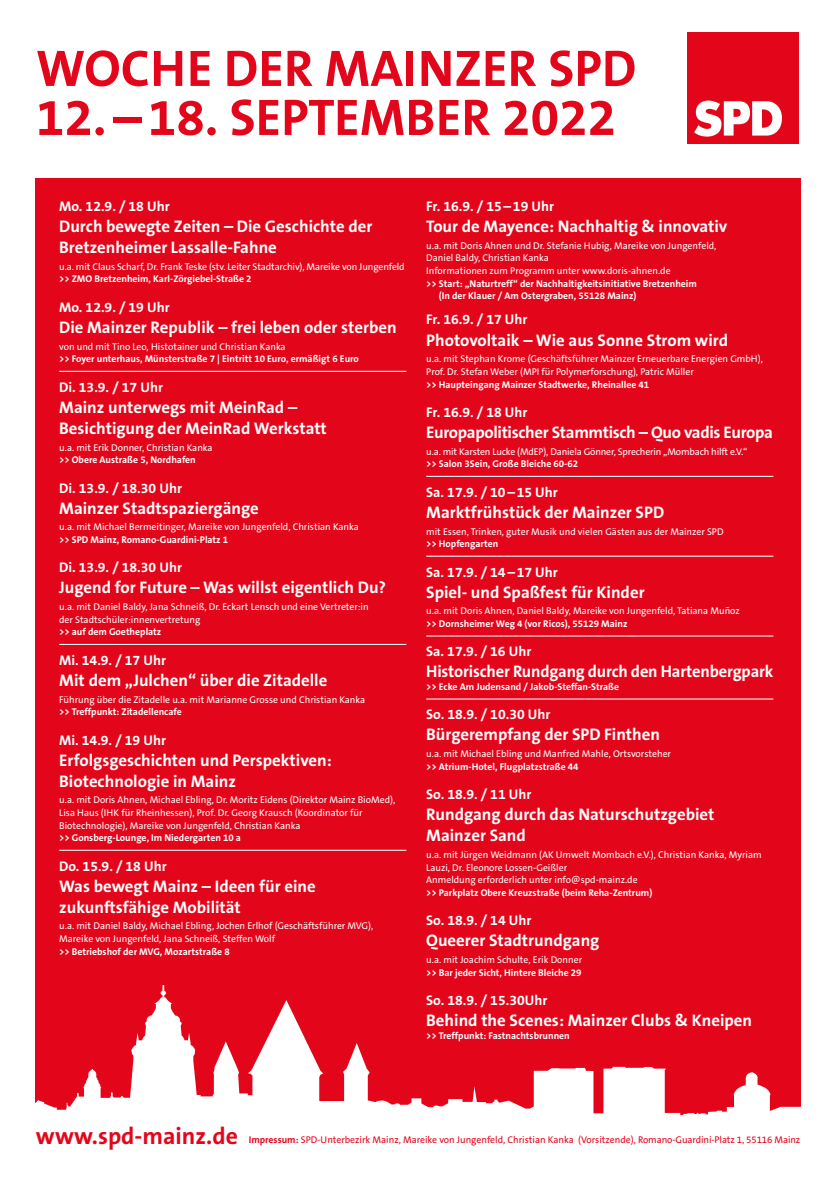
<style>
.page{position:relative;width:836px;height:1181px;background:#fff}
.page>*{position:absolute;margin:0;border:0;box-sizing:border-box;transform-origin:0 0}
.t1{font:700 51.8px/49px "The Sans B7";color:#e3061b}
.t2{font:700 23.77px "The Sans B7";color:#e3061b}
.t3{font:700 16.8px/21px "The Sans B7";color:#fff}
.t4{font:700 16.8px "The Sans B7";letter-spacing:-.02em;color:#fff}
.t5{font:700 14px "The Sans B7";color:#fff}
.t6{font:9.8px/12.6px "The Sans B5 Plain";color:#fff}
.t7{font:700 9.8px/12.6px "The Sans B7";color:#fff}
.t8{font:9.8px "The Sans B5 Plain";color:#e3061b}
.s1{font-family:"The Sans B7";font-weight:700}
</style>
<div class="page">
<div style="left:35px;top:179px;width:765px;height:986px;background:#e3061b"></div>
<svg style="left:35px;top:985px;width:766px;height:180px"></svg>
<div style="left:687px;top:33px;width:111px;height:111px;background:#e3061b"></div>
<svg style="left:694px;top:101px;width:87px;height:36px"></svg>
<hr style="left:59px;top:371px;width:347px;height:1px;background:#fff">
<hr style="left:59px;top:644px;width:347px;height:1px;background:#fff">
<hr style="left:59px;top:850px;width:347px;height:1px;background:#fff">
<hr style="left:426px;top:476px;width:347px;height:1px;background:#fff">
<hr style="left:426px;top:556px;width:347px;height:1px;background:#fff">
<hr style="left:426px;top:635px;width:347px;height:1px;background:#fff">
<hr style="left:426px;top:698px;width:347px;height:1px;background:#fff">
<h1 class="t1" style="left:36px;top:47px;width:602px">WOCHE DER MAINZER SPD<br>12.–18. SEPTEMBER 2022</h1>
<h3 class="t5" style="left:59px;top:199px;width:112px">Mo. 12.9. / 18 Uhr</h3>
<h3 class="t3" style="left:59px;top:217px;width:314px">Durch bewegte Zeiten – Die Geschichte der<br>Bretzenheimer Lassalle-Fahne</h3>
<p class="t6" style="left:59px;top:261px;width:347px">u.a. mit Claus Scharf, Dr. Frank Teske (stv. Leiter Stadtarchiv), Mareike von Jungenfeld</p>
<p class="t7" style="left:59px;top:273px;width:194px">&gt;&gt; ZMO Bretzenheim, Karl-Zörgiebel-Straße 2</p>
<h3 class="t5" style="left:59px;top:300px;width:112px">Mo. 12.9. / 19 Uhr</h3>
<h3 class="t3" style="left:59px;top:318px;width:339px">Die Mainzer Republik – frei leben oder sterben</h3>
<p class="t6" style="left:59px;top:341px;width:228px">von und mit Tino Leo, Histotainer und Christian Kanka</p>
<p class="t7" style="left:59px;top:353px;width:301px">&gt;&gt; Foyer unterhaus, Münsterstraße 7 | Eintritt 10 Euro, ermäßigt 6 Euro</p>
<h3 class="t5" style="left:59px;top:379px;width:105px">Di. 13.9. / 17 Uhr</h3>
<h3 class="t3" style="left:59px;top:397px;width:269px">Mainz unterwegs mit MeinRad –<br>Besichtigung der MeinRad Werkstatt</h3>
<p class="t6" style="left:59px;top:441px;width:155px">u.a. mit Erik Donner, Christian Kanka</p>
<p class="t7" style="left:59px;top:454px;width:138px">&gt;&gt; Obere Austraße 5, Nordhafen</p>
<h3 class="t5" style="left:59px;top:480px;width:124px">Di. 13.9. / 18.30 Uhr</h3>
<h3 class="t3" style="left:59px;top:498px;width:201px">Mainzer Stadtspaziergänge</h3>
<p class="t6" style="left:59px;top:521px;width:301px">u.a. mit Michael Bermeitinger, Mareike von Jungenfeld, Christian Kanka</p>
<p class="t7" style="left:59px;top:534px;width:170px">&gt;&gt; SPD Mainz, Romano-Guardini-Platz 1</p>
<h3 class="t5" style="left:59px;top:560px;width:124px">Di. 13.9. / 18.30 Uhr</h3>
<h3 class="t3" style="left:59px;top:578px;width:328px">Jugend for Future – Was willst eigentlich Du?</h3>
<p class="t6" style="left:59px;top:601px;width:311px">u.a. mit Daniel Baldy, Jana Schneiß, Dr. Eckart Lensch und eine Vertreter:in der Stadtschüler:innenvertretung</p>
<p class="t7" style="left:59px;top:626px;width:104px">&gt;&gt; auf dem Goetheplatz</p>
<h3 class="t5" style="left:59px;top:652px;width:108px">Mi. 14.9. / 17 Uhr</h3>
<h3 class="t3" style="left:59px;top:670px;width:270px">Mit dem „Julchen“ über die Zitadelle</h3>
<p class="t6" style="left:59px;top:693px;width:307px">Führung über die Zitadelle u.a. mit Marianne Grosse und Christian Kanka</p>
<p class="t7" style="left:59px;top:706px;width:124px">&gt;&gt; Treffpunkt: Zitadellencafe</p>
<h3 class="t5" style="left:59px;top:732px;width:108px">Mi. 14.9. / 19 Uhr</h3>
<h3 class="t3" style="left:59px;top:750px;width:274px">Erfolgsgeschichten und Perspektiven:<br>Biotechnologie in Mainz</h3>
<p class="t6" style="left:59px;top:794px;width:337px">u.a. mit Doris Ahnen, Michael Ebling, Dr. Moritz Eidens (Direktor Mainz BioMed),<br>Lisa Haus (IHK für Rheinhessen), Prof. Dr. Georg Krausch (Koordinator für<br>Biotechnologie), Mareike von Jungenfeld, Christian Kanka</p>
<p class="t7" style="left:59px;top:832px;width:183px">&gt;&gt; Gonsberg-Lounge, Im Niedergarten 10 a</p>
<h3 class="t5" style="left:59px;top:858px;width:109px">Do. 15.9. / 18 Uhr</h3>
<h3 class="t3" style="left:59px;top:876px;width:258px">Was bewegt Mainz – Ideen für eine zukunftsfähige Mobilität</h3>
<p class="t6" style="left:59px;top:920px;width:316px">u.a. mit Daniel Baldy, Michael Ebling, Jochen Erlhof (Geschäftsführer MVG),<br>Mareike von Jungenfeld, Jana Schneiß, Steffen Wolf</p>
<p class="t7" style="left:59px;top:945px;width:172px">&gt;&gt; Betriebshof der MVG, Mozartstraße 8</p>
<h3 class="t5" style="left:426px;top:199px;width:129px">Fr. 16.9. / 15–19 Uhr</h3>
<h3 class="t3" style="left:426px;top:217px;width:302px">Tour de Mayence: Nachhaltig &amp; innovativ</h3>
<p class="t6" style="left:426px;top:240px;width:292px">u.a. mit Doris Ahnen und Dr. Stefanie Hubig, Mareike von Jungenfeld,<br>Daniel Baldy, Christian Kanka<br>Informationen zum Programm unter www.doris-ahnen.de</p>
<p class="t7" style="left:439px;top:278px;width:259px;text-indent:-13px">&gt;&gt; Start: „Naturtreff“ der Nachhaltigkeitsinitiative Bretzenheim (In der Klauer / Am Ostergraben, 55128 Mainz)</p>
<h3 class="t5" style="left:426px;top:312px;width:103px">Fr. 16.9. / 17 Uhr</h3>
<h3 class="t3" style="left:426px;top:330px;width:303px">Photovoltaik – Wie aus Sonne Strom wird</h3>
<p class="t6" style="left:426px;top:353px;width:338px">u.a. mit Stephan Krome (Geschäftsführer Mainzer Erneuerbare Energien GmbH),<br>Prof. Dr. Stefan Weber (MPI für Polymerforschung), Patric Müller</p>
<p class="t7" style="left:426px;top:378px;width:224px">&gt;&gt; Haupteingang Mainzer Stadtwerke, Rheinallee 41</p>
<h3 class="t5" style="left:426px;top:405px;width:103px">Fr. 16.9. / 18 Uhr</h3>
<h3 class="t4" style="left:426px;top:423px;width:348px">Europapolitischer Stammtisch – Quo vadis Europa</h3>
<p class="t6" style="left:426px;top:446px;width:323px">u.a. mit Karsten Lucke (MdEP), Daniela Gönner, Sprecherin „Mombach hilft e.V.“</p>
<p class="t7" style="left:426px;top:458px;width:153px">&gt;&gt; Salon 3Sein, Große Bleiche 60-62</p>
<h3 class="t5" style="left:426px;top:484px;width:133px">Sa. 17.9. / 10–15 Uhr</h3>
<h3 class="t3" style="left:426px;top:502px;width:239px">Marktfrühstück der Mainzer SPD</h3>
<p class="t6" style="left:426px;top:525px;width:299px">mit Essen, Trinken, guter Musik und vielen Gästen aus der Mainzer SPD</p>
<p class="t7" style="left:426px;top:538px;width:74px">&gt;&gt; Hopfengarten</p>
<h3 class="t5" style="left:426px;top:564px;width:133px">Sa. 17.9. / 14–17 Uhr</h3>
<h3 class="t3" style="left:426px;top:582px;width:220px">Spiel- und Spaßfest für Kinder</h3>
<p class="t6" style="left:426px;top:605px;width:315px">u.a. mit Doris Ahnen, Daniel Baldy, Mareike von Jungenfeld, Tatiana Muñoz</p>
<p class="t7" style="left:426px;top:618px;width:203px">&gt;&gt; Dornsheimer Weg 4 (vor Ricos), 55129 Mainz</p>
<h3 class="t5" style="left:426px;top:644px;width:107px">Sa. 17.9. / 16 Uhr</h3>
<h3 class="t3" style="left:426px;top:662px;width:348px">Historischer Rundgang durch den Hartenbergpark</h3>
<p class="t7" style="left:426px;top:681px;width:194px">&gt;&gt; Ecke Am Judensand / Jakob-Steffan-Straße</p>
<h3 class="t5" style="left:426px;top:707px;width:126px">So. 18.9. / 10.30 Uhr</h3>
<h3 class="t3" style="left:426px;top:725px;width:235px">Bürgerempfang der SPD Finthen</h3>
<p class="t6" style="left:426px;top:748px;width:246px">u.a. mit Michael Ebling und Manfred Mahle, Ortsvorsteher</p>
<p class="t7" style="left:426px;top:761px;width:154px">&gt;&gt; Atrium-Hotel, Flugplatzstraße 44</p>
<h3 class="t5" style="left:426px;top:787px;width:107px">So. 18.9. / 11 Uhr</h3>
<h3 class="t3" style="left:426px;top:805px;width:290px">Rundgang durch das Naturschutzgebiet<br>Mainzer Sand</h3>
<p class="t6" style="left:426px;top:849px;width:337px">u.a. mit Jürgen Weidmann (AK Umwelt Mombach e.V.), Christian Kanka, Myriam<br>Lauzi, Dr. Eleonore Lossen-Geißler<br>Anmeldung erforderlich unter info@spd-mainz.de</p>
<p class="t7" style="left:426px;top:887px;width:227px">&gt;&gt; Parkplatz Obere Kreuzstraße (beim Reha-Zentrum)</p>
<h3 class="t5" style="left:426px;top:913px;width:107px">So. 18.9. / 14 Uhr</h3>
<h3 class="t3" style="left:426px;top:931px;width:175px">Queerer Stadtrundgang</h3>
<p class="t6" style="left:426px;top:954px;width:157px">u.a. mit Joachim Schulte, Erik Donner</p>
<p class="t7" style="left:426px;top:966px;width:157px">&gt;&gt; Bar jeder Sicht, Hintere Bleiche 29</p>
<h3 class="t5" style="left:426px;top:993px;width:123px">So. 18.9. / 15.30Uhr</h3>
<h3 class="t3" style="left:426px;top:1011px;width:327px">Behind the Scenes: Mainzer Clubs &amp; Kneipen</h3>
<p class="t7" style="left:426px;top:1029px;width:145px">&gt;&gt; Treffpunkt: Fastnachtsbrunnen</p>
<h2 class="t2" style="left:36px;top:1123px;width:203px">www.spd-mainz.de</h2>
<p class="t8" style="left:249px;top:1134px;width:553px"><span class="s1">Impressum:</span> SPD-Unterbezirk Mainz, Mareike von Jungenfeld, Christian Kanka (Vorsitzende), Romano-Guardini-Platz 1, 55116 Mainz</p>
</div>
